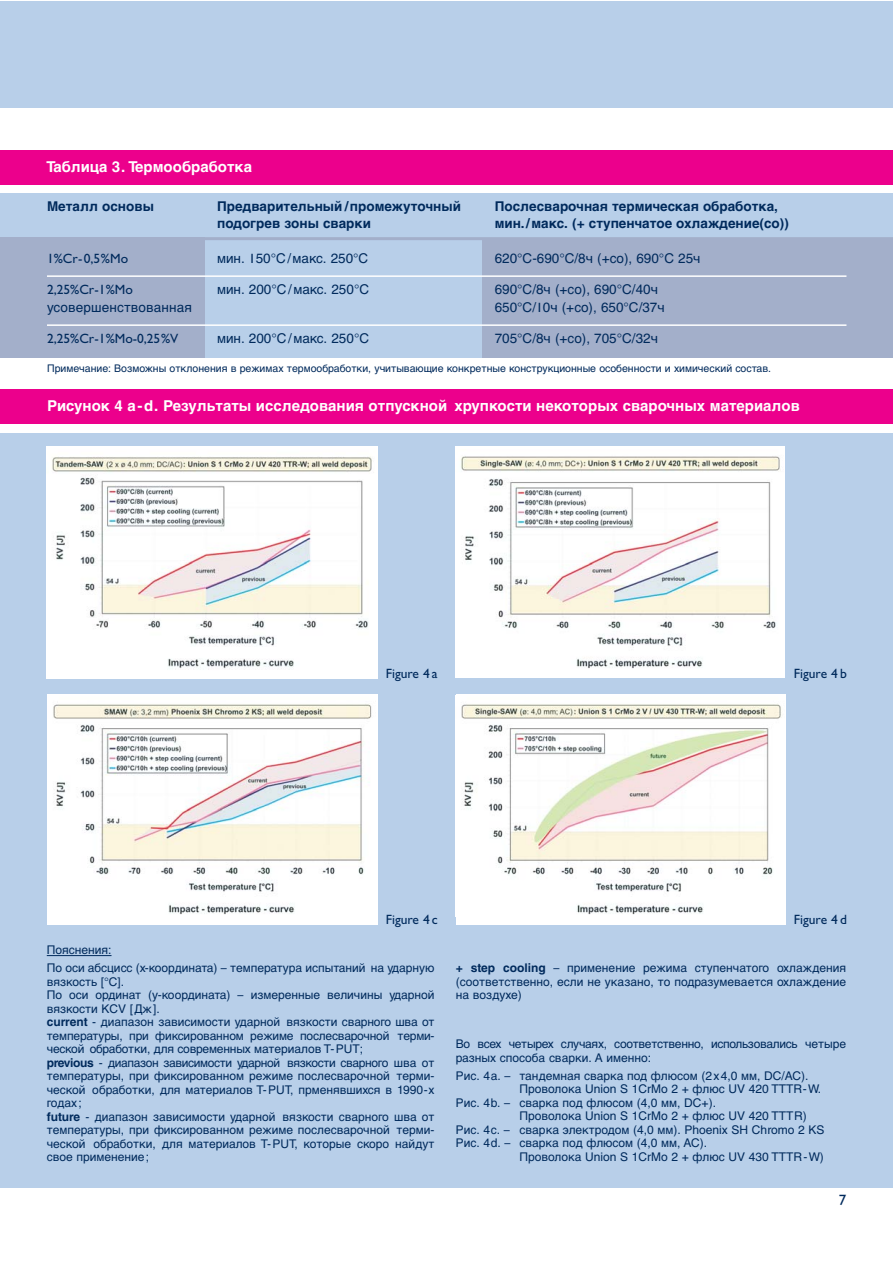
<style>
.page{position:relative;width:893px;height:1263px;background:#fff}
.page>*{position:absolute;margin:0;border:0;box-sizing:border-box;transform-origin:0 0}
.t1{font:700 15px "Helvetica Cyr";color:#fff}
.t2{font:15px "Gill Sans";color:#002a5c}
.t3{font:13.5px "Helvetica Cyr Upright";color:#002a5c}
.t4{font:700 13.5px "Helvetica Cyr";color:#002a5c}
.t5{font:13.5px "Gill Sans";color:#002a5c}
.t6{font:12px/13.5px "Helvetica Cyr Upright";color:#002a5c}
.t7{font:12px/13.5px "Helvetica Cyr Upright";letter-spacing:-.02em;color:#002a5c}
.t8{font:10.5px "Helvetica Cyr Upright";color:#002a5c}
.s1{font-family:"Gill Sans"}
.s2{font-family:"Helvetica Cyr";font-weight:700}
</style>
<div class="page">
<div style="left:0;top:1px;width:893px;height:107px;background:#b8cfe9"></div>
<div style="left:0;top:193px;width:893px;height:164px;background:#b8cfe9"></div>
<div style="left:482px;top:239px;width:411px;height:118px;background:#a3afca"></div>
<div style="left:0;top:237px;width:204px;height:120px;background:#a3afca"></div>
<div style="left:0;top:150px;width:893px;height:34px;background:#ec008c"></div>
<hr style="left:47px;top:275px;width:799px;height:2px;background:#fff">
<hr style="left:47px;top:324px;width:799px;height:2px;background:#fff">
<div style="left:0;top:434px;width:893px;height:754px;background:#b8cfe9"></div>
<img style="left:47px;top:446px;width:330px;height:232px">
<div style="left:456px;top:446px;width:329px;height:232px;background:#fff"></div>
<img style="left:461px;top:456px;width:319px;height:213px">
<div style="left:47px;top:694px;width:330px;height:230px;background:#fff"></div>
<img style="left:53px;top:704px;width:319px;height:211px">
<div style="left:456px;top:694px;width:329px;height:230px;background:#fff"></div>
<img style="left:461px;top:704px;width:321px;height:211px">
<div style="left:0;top:390px;width:893px;height:34px;background:#ec008c"></div>
<hr style="left:0;top:237px;width:893px;height:3px;background:#a3afca">
<hr style="left:47px;top:955px;width:65px;height:1px;background:#002a5c">
<p class="t1" style="left:47px;top:162px;width:207px">Таблица 3. Термообработка</p>
<p class="t4" style="left:47px;top:201px;width:108px">Металл основы</p>
<p class="t4" style="left:217px;top:201px;width:245px">Предварительный /промежуточный</p>
<p class="t4" style="left:495px;top:201px;width:285px">Послесварочная термическая обработка,</p>
<p class="t4" style="left:217px;top:218px;width:155px">подогрев зоны сварки</p>
<p class="t4" style="left:495px;top:218px;width:296px">мин./макс. (+ ступенчатое охлаждение(со))</p>
<p class="t5" style="left:47px;top:254px;width:83px">1%Cr-0,5%Mo</p>
<p class="t3" style="left:217px;top:253px;width:153px">мин. <span class="s1">1</span>50°C/макс. 250°C</p>
<p class="t3" style="left:495px;top:253px;width:207px">620°C-690°C/8ч (+со), 690°C 25ч</p>
<p class="t5" style="left:47px;top:285px;width:87px">2,25%Cr-1%Mo</p>
<p class="t3" style="left:217px;top:284px;width:154px">мин. 200°C/макс. 250°C</p>
<p class="t3" style="left:495px;top:284px;width:165px">690°C/8ч (+со), 690°C/40ч</p>
<p class="t3" style="left:47px;top:302px;width:147px">усовершенствованная</p>
<p class="t3" style="left:495px;top:302px;width:171px">650°C/<span class="s1">1</span>0ч (+со), 650°C/37ч</p>
<p class="t5" style="left:47px;top:334px;width:133px">2,25%Cr-1%Mo-0,25%V</p>
<p class="t3" style="left:217px;top:333px;width:154px">мин. 200°C/макс. 250°C</p>
<p class="t3" style="left:495px;top:333px;width:165px">705°C/8ч (+со), 705°C/32ч</p>
<p class="t8" style="left:47px;top:365px;width:725px">Примечание: Возможны отклонения в режимах термообработки, учитывающие конкретные конструкционные особенности и химический состав.</p>
<p class="t1" style="left:47px;top:400px;width:754px">Рисунок 4 a-d. Результаты исследования отпускной хрупкости некоторых сварочных материалов</p>
<p class="t5" style="left:386px;top:669px;width:54px">Figure 4 a</p>
<p class="t5" style="left:794px;top:669px;width:54px">Figure 4 b</p>
<p class="t5" style="left:386px;top:915px;width:54px">Figure 4 c</p>
<p class="t5" style="left:794px;top:915px;width:55px">Figure 4 d</p>
<p class="t6" style="left:47px;top:943px;width:389px;line-height:17.7px">Пояснения:<br>По оси абсцисс (х-координата) – температура испытаний на ударную</p>
<p class="t6" style="left:47px;top:976px;width:389px">вязкость [°С].<br>По оси ординат (у-координата) – измеренные величины ударной вязкости KCV [Дж].<br><span class="s2">current</span> - диапазон зависимости ударной вязкости сварного шва от температуры, при фиксированном режиме послесварочной терми&shy;ческой обработки, для современных материалов T-PUT;<br><span class="s2">previous</span> - диапазон зависимости ударной вязкости сварного шва от температуры, при фиксированном режиме послесварочной терми&shy;ческой обработки, для материалов T-PUT, прменявшихся в 1990-х годах;<br><span class="s2">future</span> - диапазон зависимости ударной вязкости сварного шва от температуры, при фиксированном режиме послесварочной терми&shy;ческой обработки, для материалов T-PUT, которые скоро найдут свое применение;</p>
<p class="t6" style="left:456px;top:963px;width:392px;text-align:justify"><span class="s2">+ step cooling</span> – применение режима ступенчатого охлаждения (соответственно, если не указано, то подразумевается охлаждение на воздухе)</p>
<p class="t7" style="left:456px;top:1039px;width:392px">Во всех четырех случаях, соответственно, использовались четыре разных способа сварки. А именно:</p>
<p class="t6" style="left:456px;top:1070px;width:354px">Рис. 4а. – тандемная сварка под флюсом (2x4,0 мм, DC/AC).</p>
<p class="t6" style="left:520px;top:1083px;width:303px">Проволока Union S 1CrMo 2 + флюс UV 420 TTTR-W.</p>
<p class="t6" style="left:456px;top:1097px;width:262px">Рис. 4b. – сварка под флюсом (4,0 мм, DC+).</p>
<p class="t6" style="left:520px;top:1110px;width:288px">Проволока Union S 1CrMo 2 + флюс UV 420 TTTR)</p>
<p class="t6" style="left:456px;top:1124px;width:370px">Рис. 4c. – сварка электродом (4,0 мм). Phoenix SH Chromo 2 KS</p>
<p class="t6" style="left:456px;top:1137px;width:253px">Рис. 4d. – сварка под флюсом (4,0 мм, AC).</p>
<p class="t6" style="left:520px;top:1151px;width:306px">Проволока Union S 1CrMo 2 + флюс UV 430 TTTR-W)</p>
<p class="t2" style="left:839px;top:1195px;width:9px">7</p>
</div>
